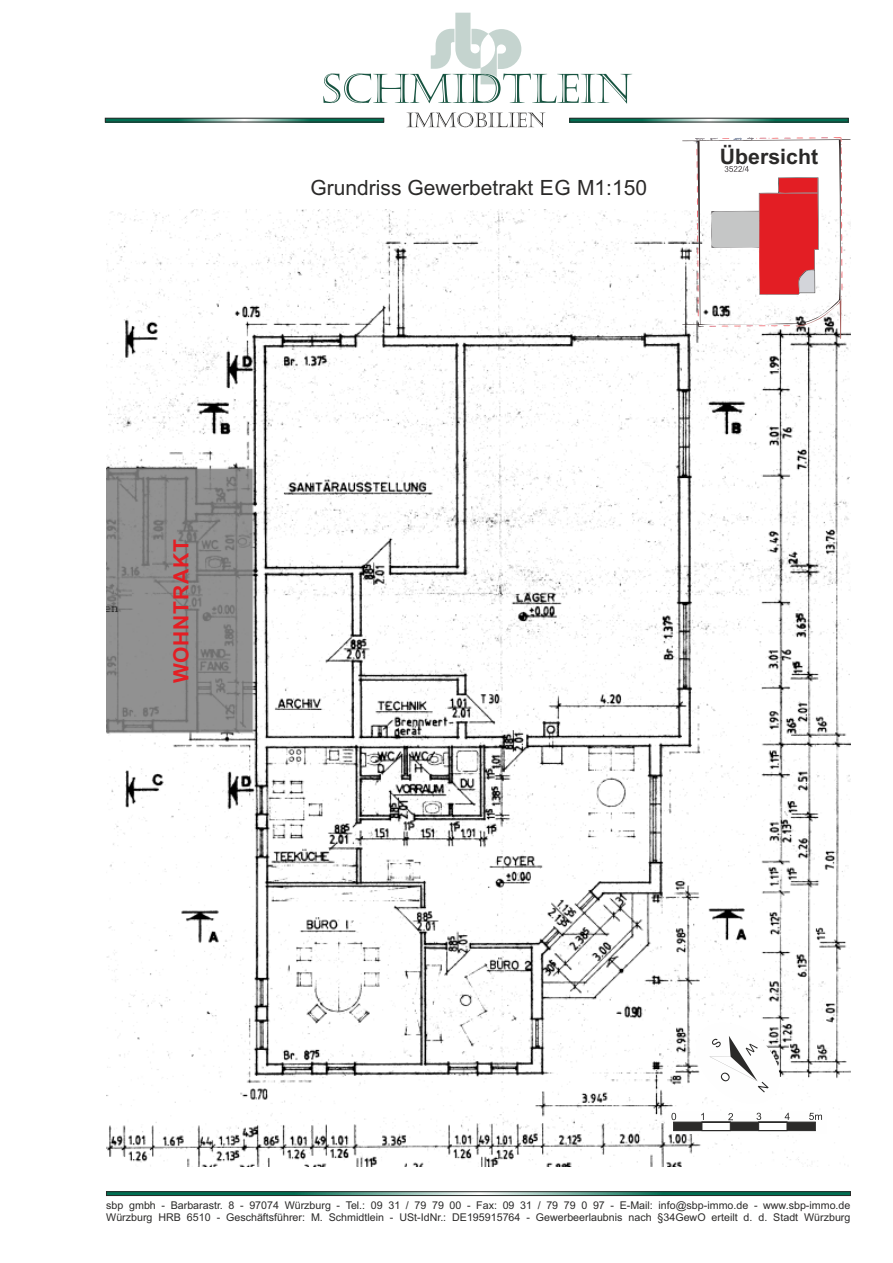
<style>
.page{position:relative;width:893px;height:1263px;background:#fff}
.page>*{position:absolute;margin:0;border:0;box-sizing:border-box;transform-origin:0 0}
.t1{font:700 21.3px "Arial";color:#2b2a29}
.t2{font:21px "Arial";color:#2b2a29}
.t3{font:700 21px "Arial";letter-spacing:.035em;color:#e31e24}
.t4{font:10.65px/12px "Arial";color:#2b2a29}
</style>
<div class="page">
<div style="left:105px;top:118px;width:279px;height:4px;border:1px solid #2b2a29"></div>
<div style="left:570px;top:118px;width:278px;height:4px;border:1px solid #2b2a29"></div>
<svg style="left:323px;top:13px;width:309px;height:91px"></svg>
<svg style="left:406px;top:112px;width:140px;height:16px"></svg>
<img style="left:106px;top:209px;width:744px;height:958px">
<svg style="left:668px;top:1111px;width:158px;height:22px"></svg>
<svg style="left:671px;top:1017px;width:151px;height:114px"></svg>
<svg style="left:682px;top:137px;width:168px;height:202px"></svg>
<svg style="left:108px;top:1193px;width:741px;height:1px"></svg>
<div style="left:106px;top:1191px;width:745px;height:5px;border:1px solid #2b2a29"></div>
<h2 class="t2" style="left:311px;top:179px;width:338px">Grundriss Gewerbetrakt EG M1:150</h2>
<h1 class="t1" style="left:720px;top:149px;width:100px">Übersicht</h1>
<h2 class="t3" style="left:173px;top:683px;width:145px;rotate:-90deg">WOHNTRAKT</h2>
<p class="t4" style="left:106px;top:1200px;width:746px">sbp gmbh - Barbarastr. 8 - 97074 Würzburg - Tel.: 09 31 / 79 79 00 - Fax: 09 31 / 79 79 0 97 - E-Mail: info@sbp-immo.de - www.sbp-immo.de<br>Würzburg HRB 6510 - Geschäftsführer: M. Schmidtlein - USt-IdNr.: DE195915764 - Gewerbeerlaubnis nach §34GewO erteilt d. d. Stadt Würzburg</p>
</div>
